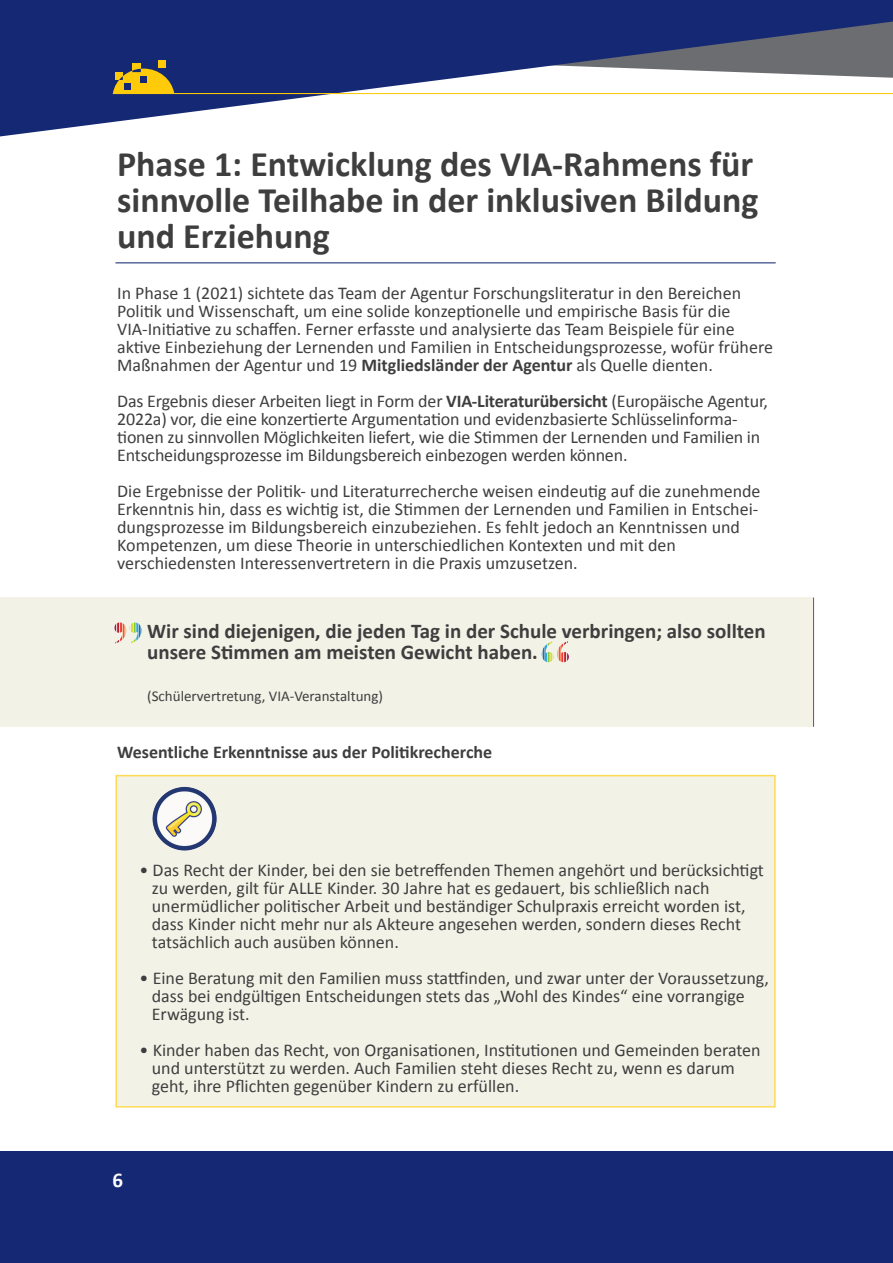
<style>
.page{position:relative;width:893px;height:1263px;background:#fff}
.page>*{position:absolute;margin:0;border:0;box-sizing:border-box;transform-origin:0 0}
.t1{font:700 36px/36px "Calibri";color:#3e3e3f}
.t2{font:700 21px/21px "Calibri";color:#3e3e3f}
.t3{font:700 21px "Calibri";color:#fff}
.t4{font:18px/18px "Calibri";color:#3e3e3f}
.t5{font:700 18px "Calibri";color:#3e3e3f}
.t6{font:15px "Calibri";color:#3e3e3f}
.s1{font-weight:700}
</style>
<div class="page">
<div style="left:115px;top:775px;width:661px;height:332px;background:#f3f2e6"></div>
<div style="left:0;top:597px;width:814px;height:130px;background:#f3f2e6"></div>
<hr style="left:813px;top:597px;width:1px;height:130px;background:#7e3e98">
<hr style="left:115px;top:262px;width:661px;height:1px;background:#152874">
<svg style="left:0;top:0;width:893px;height:136px;fill:#152874"></svg>
<hr style="left:113px;top:93px;width:780px;height:1px;background:#feca0a">
<div style="left:159px;top:61px;width:7px;height:7px;background:#feca0a"></div>
<div style="left:132px;top:64px;width:9px;height:8px;background:#feca0a"></div>
<svg style="left:113px;top:69px;width:61px;height:24px"></svg>
<svg style="left:114px;top:622px;width:28px;height:21px"></svg>
<svg style="left:542px;top:641px;width:27px;height:21px"></svg>
<img style="left:152px;top:786px;width:65px;height:65px">
<div style="left:0;top:1151px;width:893px;height:112px;background:#152874"></div>
<h1 class="t1" style="left:117px;top:144px;width:643px">Phase 1: Entwicklung des VIA-Rahmens für sinnvolle Teilhabe in der inklusiven Bildung und Erziehung</h1>
<p class="t4" style="left:117px;top:283px;width:657px">In Phase 1 (2021) sichtete das Team der Agentur Forschungsliteratur in den Bereichen Politik und Wissenschaft, um eine solide konzeptionelle und empirische Basis für die VIA-Initiative zu schaffen. Ferner erfasste und analysierte das Team Beispiele für eine aktive Einbeziehung der Lernenden und Familien in Entscheidungsprozesse, wofür frühere Maßnahmen der Agentur und 19 <span class="s1">Mitgliedsländer der Agentur</span> als Quelle dienten.</p>
<p class="t4" style="left:117px;top:391px;width:652px">Das Ergebnis dieser Arbeiten liegt in Form der <span class="s1">VIA-Literaturübersicht</span> (Europäische Agentur, 2022a) vor, die eine konzertierte Argumentation und evidenzbasierte Schlüsselinforma&shy;tionen zu sinnvollen Möglichkeiten liefert, wie die Stimmen der Lernenden und Familien in Entscheidungsprozesse im Bildungsbereich einbezogen werden können.</p>
<p class="t4" style="left:117px;top:481px;width:645px">Die Ergebnisse der Politik- und Literaturrecherche weisen eindeutig auf die zunehmende Erkenntnis hin, dass es wichtig ist, die Stimmen der Lernenden und Familien in Entschei&shy;dungsprozesse im Bildungsbereich einzubeziehen. Es fehlt jedoch an Kenntnissen und Kompetenzen, um diese Theorie in unterschiedlichen Kontexten und mit den verschiedensten Interessenvertretern in die Praxis umzusetzen.</p>
<p class="t2" style="left:147px;top:619px;width:620px">Wir sind diejenigen, die jeden Tag in der Schule verbringen; also sollten unsere Stimmen am meisten Gewicht haben.</p>
<p class="t6" style="left:147px;top:686px;width:237px">(Schülervertretung, VIA-Veranstaltung)</p>
<p class="t5" style="left:117px;top:741px;width:377px">Wesentliche Erkenntnisse aus der Politikrecherche</p>
<p class="t4" style="left:152px;top:860px;width:613px;text-indent:-12px">• Das Recht der Kinder, bei den sie betreffenden Themen angehört und berücksichtigt zu werden, gilt für ALLE Kinder. 30 Jahre hat es gedauert, bis schließlich nach unermüdlicher politischer Arbeit und beständiger Schulpraxis erreicht worden ist, dass Kinder nicht mehr nur als Akteure angesehen werden, sondern dieses Recht tatsächlich auch ausüben können.</p>
<p class="t4" style="left:152px;top:968px;width:619px;text-indent:-12px">• Eine Beratung mit den Familien muss stattfinden, und zwar unter der Voraussetzung, dass bei endgültigen Entscheidungen stets das „Wohl des Kindes“ eine vorrangige<br>Erwägung ist.</p>
<p class="t4" style="left:152px;top:1040px;width:610px;text-indent:-12px">• Kinder haben das Recht, von Organisationen, Institutionen und Gemeinden beraten und unterstützt zu werden. Auch Familien steht dieses Recht zu, wenn es darum geht, ihre Pflichten gegenüber Kindern zu erfüllen.</p>
<p class="t3" style="left:112px;top:1167px;width:12px">6</p>
</div>
